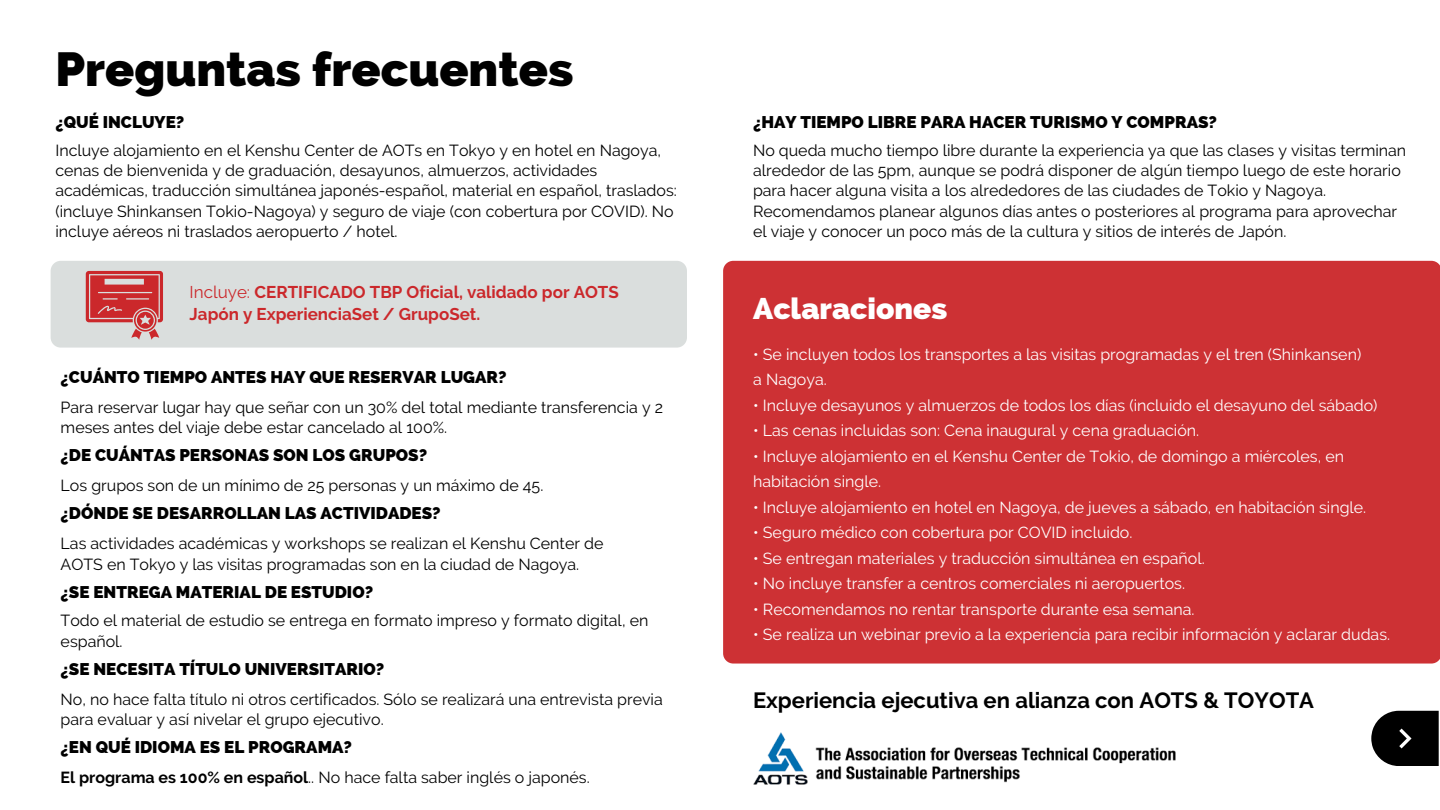
<style>
.page{position:relative;width:1440px;height:810px;background:#fff}
.page>*{position:absolute;margin:0;border:0;box-sizing:border-box;transform-origin:0 0}
.t1{font:800 48px "Raleway";color:#000}
.t2{font:800 30px "Raleway";color:#fff}
.t3{font:700 22px "Raleway";color:#000}
.t4{font:800 17px "Raleway";color:#000}
.t5{font:700 17px/21.8px "Raleway";color:#cb282b}
.t6{font:16px/20.2px "Raleway";color:#000}
.t7{font:16px/25.5px "Raleway";color:#fff}
.s1{font-weight:400}
.s2{font-weight:700}
</style>
<div class="page">
<div style="left:51px;top:261px;width:636px;height:87px;background:#d9dddc;border-radius:10px"></div>
<svg style="left:86px;top:271px;width:77px;height:69px"></svg>
<div style="left:723px;top:261px;width:717px;height:403px;background:#cd3134"></div>
<svg style="left:1371px;top:711px;width:68px;height:55px;background:#1d1d1d"></svg>
<img style="left:753px;top:732px;width:423px;height:53px">
<h1 class="t1" style="left:55px;top:41px;width:519px">Preguntas frecuentes</h1>
<p class="t4" style="left:55px;top:112px;width:130px">¿QUÉ INCLUYE?</p>
<p class="t6" style="left:55px;top:140px;width:623px">Incluye alojamiento en el Kenshu Center de AOTs en Tokyo y en hotel en Nagoya, cenas de bienvenida y de graduación, desayunos, almuerzos, actividades académicas, traducción simultánea japonés-español, material en español, traslados: (incluye Shinkansen Tokio-Nagoya) y seguro de viaje (con cobertura por COVID). No incluye aéreos ni traslados aeropuerto / hotel.</p>
<p class="t5" style="left:190px;top:281px;width:431px"><span class="s1">Incluye:</span> CERTIFICADO TBP Oficial, validado por AOTS<br>Japón y ExperienciaSet / GrupoSet.</p>
<p class="t4" style="left:61px;top:367px;width:448px">¿CUÁNTO TIEMPO ANTES HAY QUE RESERVAR LUGAR?</p>
<p class="t6" style="left:61px;top:397px;width:604px">Para reservar lugar hay que señar con un 30% del total mediante transferencia y 2 meses antes del viaje debe estar cancelado al 100%.</p>
<p class="t4" style="left:61px;top:445px;width:368px">¿DE CUÁNTAS PERSONAS SON LOS GRUPOS?</p>
<p class="t6" style="left:61px;top:475px;width:484px">Los grupos son de un mínimo de 25 personas y un máximo de 45.</p>
<p class="t4" style="left:61px;top:503px;width:382px">¿DÓNDE SE DESARROLLAN LAS ACTIVIDADES?</p>
<p class="t6" style="left:61px;top:534px;width:544px">Las actividades académicas y workshops se realizan el Kenshu Center de<br>AOTS en Tokyo y las visitas programadas son en la ciudad de Nagoya.</p>
<p class="t4" style="left:61px;top:582px;width:314px">¿SE ENTREGA MATERIAL DE ESTUDIO?</p>
<p class="t6" style="left:61px;top:611px;width:589px">Todo el material de estudio se entrega en formato impreso y formato digital, en español.</p>
<p class="t4" style="left:61px;top:659px;width:325px">¿SE NECESITA TÍTULO UNIVERSITARIO?</p>
<p class="t6" style="left:61px;top:689px;width:604px">No, no hace falta título ni otros certificados. Sólo se realizará una entrevista previa para evaluar y así nivelar el grupo ejecutivo.</p>
<p class="t4" style="left:61px;top:737px;width:293px">¿EN QUÉ IDIOMA ES EL PROGRAMA?</p>
<p class="t6" style="left:61px;top:767px;width:531px"><span class="s2">El programa es 100% en español</span>.. No hace falta saber inglés o japonés.</p>
<p class="t4" style="left:753px;top:112px;width:466px">¿HAY TIEMPO LIBRE PARA HACER TURISMO Y COMPRAS?</p>
<p class="t6" style="left:753px;top:140px;width:655px">No queda mucho tiempo libre durante la experiencia ya que las clases y visitas terminan alrededor de las 5pm, aunque se podrá disponer de algún tiempo luego de este horario para hacer alguna visita a los alrededores de las ciudades de Tokio y Nagoya.<br>Recomendamos planear algunos días antes o posteriores al programa para aprovechar el viaje y conocer un poco más de la cultura y sitios de interés de Japón.</p>
<h2 class="t2" style="left:753px;top:291px;width:196px">Aclaraciones</h2>
<p class="t7" style="left:753px;top:341px;width:610px">• Se incluyen todos los transportes a las visitas programadas y el tren (Shinkansen) a Nagoya.</p>
<p class="t7" style="left:753px;top:392px;width:626px">• Incluye desayunos y almuerzos de todos los días (incluido el desayuno del sábado)</p>
<p class="t7" style="left:753px;top:418px;width:448px">• Las cenas incluidas son: Cena inaugural y cena graduación.</p>
<p class="t7" style="left:753px;top:443px;width:592px">• Incluye alojamiento en el Kenshu Center de Tokio, de domingo a miércoles, en habitación single.</p>
<p class="t7" style="left:753px;top:494px;width:615px">• Incluye alojamiento en hotel en Nagoya, de jueves a sábado, en habitación single.</p>
<p class="t7" style="left:753px;top:520px;width:381px">• Seguro médico con cobertura por COVID incluido.</p>
<p class="t7" style="left:753px;top:545px;width:453px">• Se entregan materiales y traducción simultánea en español.</p>
<p class="t7" style="left:753px;top:571px;width:433px">• No incluye transfer a centros comerciales ni aeropuertos.</p>
<p class="t7" style="left:753px;top:596px;width:443px">• Recomendamos no rentar transporte durante esa semana.</p>
<p class="t7" style="left:753px;top:622px;width:638px">• Se realiza un webinar previo a la experiencia para recibir información y aclarar dudas.</p>
<h3 class="t3" style="left:753px;top:687px;width:563px">Experiencia ejecutiva en alianza con AOTS &amp; TOYOTA</h3>
</div>
